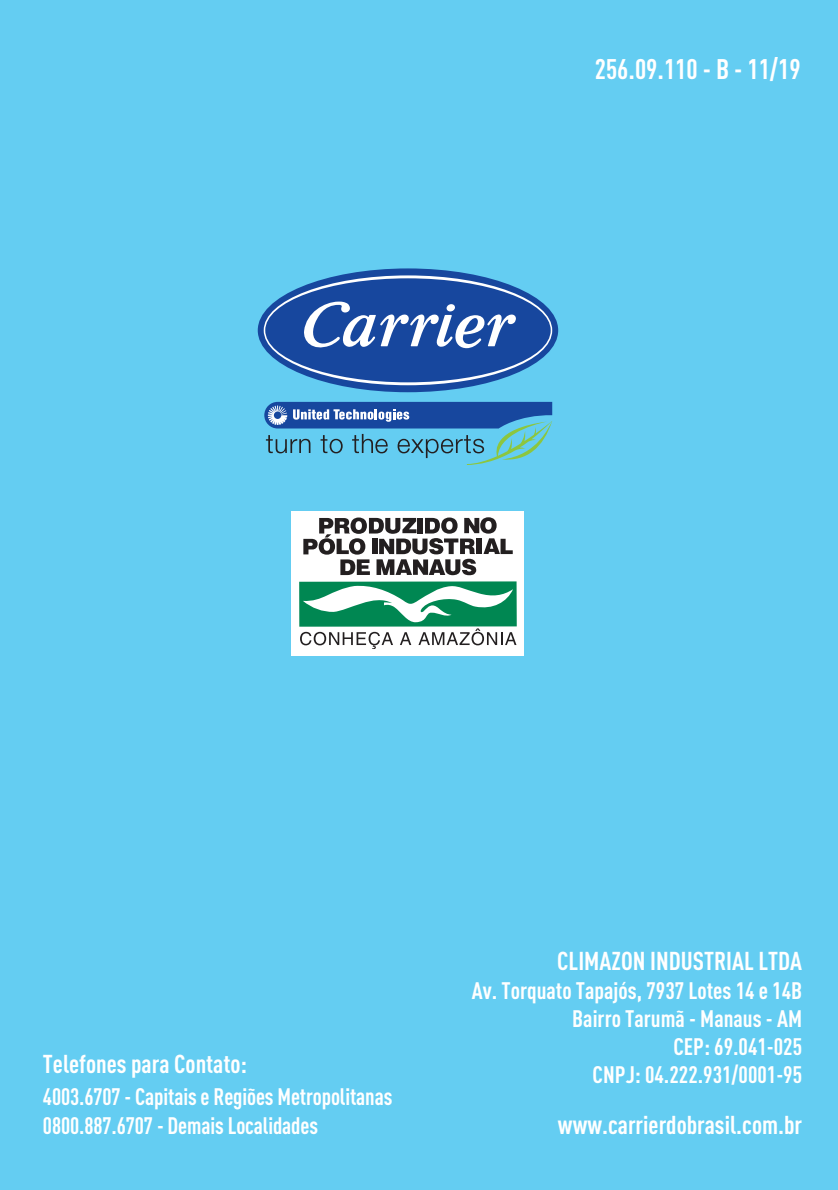
<style>
.page{position:relative;width:838px;height:1190px;background:#64cdf2}
.page>*{position:absolute;margin:0;border:0;box-sizing:border-box;transform-origin:0 0}
.t1{font:700 28px "DIN Cond";color:#fff}
.t2{font:700 25.6px "DIN Cond";color:#fff}
.t3{font:700 23.6px/28.2px "DIN Cond";color:#fff;text-align:right}
</style>
<div class="page">
<div style="left:292px;top:511px;width:232px;height:144px;background:#fff"></div>
<svg style="left:303px;top:517px;width:210px;height:58px"></svg>
<svg style="left:418px;top:628px;width:98px;height:17px"></svg>
<svg style="left:400px;top:632px;width:11px;height:13px"></svg>
<svg style="left:300px;top:632px;width:93px;height:17px"></svg>
<div style="left:299px;top:581px;width:218px;height:46px;background:#008752"></div>
<svg style="left:303px;top:585px;width:210px;height:37px"></svg>
<svg style="left:264px;top:402px;width:288px;height:63px"></svg>
<div style="left:258px;top:268px;width:300px;height:124px;background:#17479e;border-radius:50%"></div>
<svg style="left:264px;top:275px;width:288px;height:110px;fill:#fff"></svg>
<div style="left:265px;top:278px;width:286px;height:104px;background:#17479e;border-radius:50%"></div>
<svg style="left:304px;top:302px;width:212px;height:47px"></svg>
<p class="t1" style="left:595px;top:59px;width:207px">256.09.110 - B - 11/19</p>
<p class="t2" style="left:43px;top:1055px;width:206px">Telefones para Contato:</p>
<p class="t3" style="left:43px;top:1084px;width:351px;line-height:29.4px;text-align:left">4003.6707 - Capitais e Regiões Metropolitanas<br>0800.887.6707 - Demais Localidades</p>
<p class="t2" style="left:557px;top:952px;width:246px">CLIMAZON INDUSTRIAL LTDA</p>
<p class="t3" style="left:472px;top:979px;width:332px">Av. Torquato Tapajós, 7937 Lotes 14 e 14B<br>Bairro Tarumã - Manaus - AM<br>CEP: 69.041-025<br>CNPJ: 04.222.931/0001-95</p>
<p class="t2" style="left:558px;top:1116px;width:246px">www.carrierdobrasil.com.br</p>
</div>
